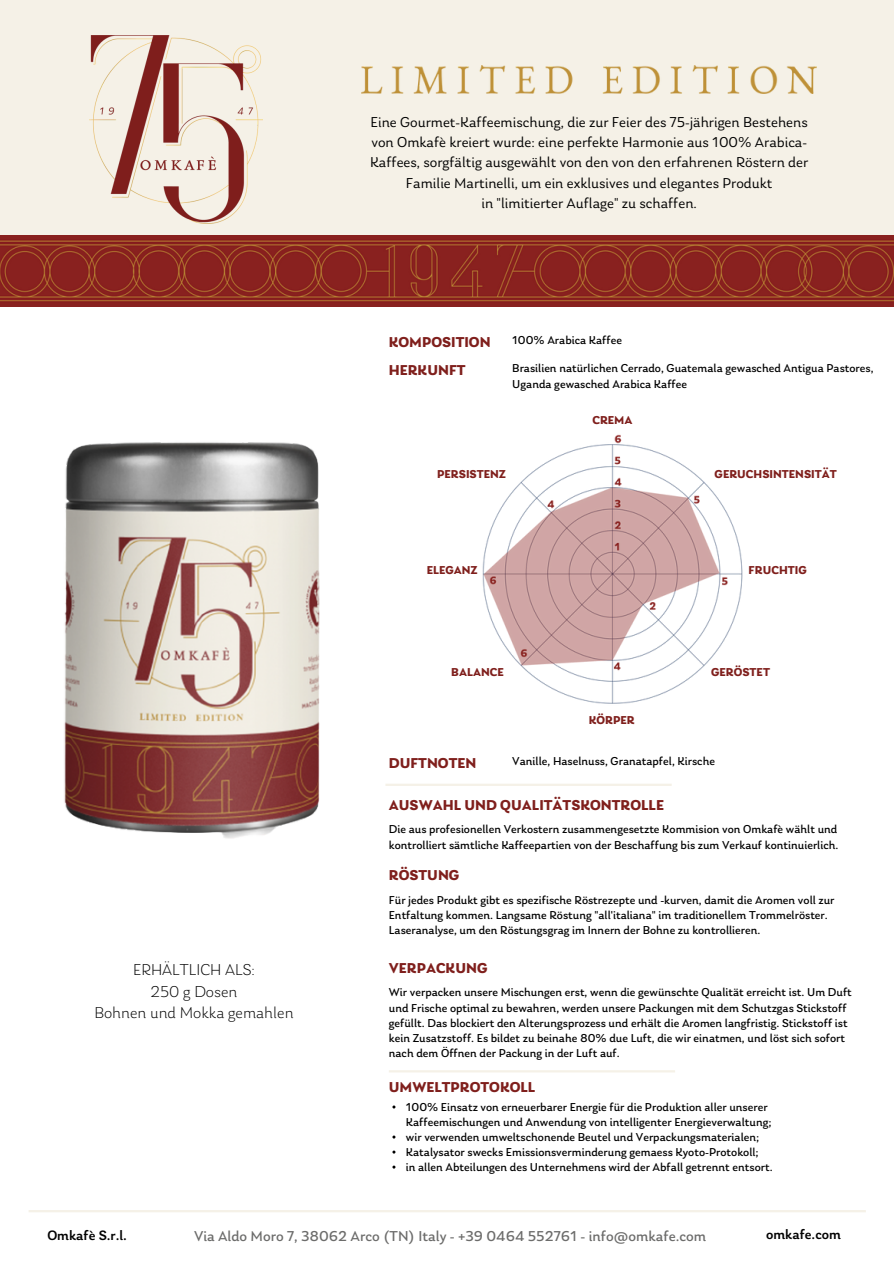
<style>
.page{position:relative;width:894px;height:1264px;background:#fff}
.page>*{position:absolute;margin:0;border:0;box-sizing:border-box;transform-origin:0 0}
.t1{font:300 16.5px "Laca";color:#000}
.t2{font:15px/20.2px "Laca";color:#000;text-align:center}
.t3{font:700 15px "Laca";color:#7f1f1c}
.t4{font:15px "Laca";color:#6c6c6b}
.t5{font:500 14.25px "Laca";color:#000}
.t6{font:12px/15px "Laca";color:#000}
.t7{font:700 12px "Laca";color:#7f1f1c}
</style>
<div class="page">
<div style="left:0;top:0;width:893px;height:270px;background:#f5f1e7"></div>
<img style="left:89px;top:35px;width:174px;height:188px">
<img style="left:0;top:235px;width:893px;height:71px">
<img style="left:361px;top:65px;width:455px;height:29px">
<img style="left:64px;top:442px;width:256px;height:397px">
<hr style="left:385px;top:783px;width:286px;height:3px;background:#f5f1e7">
<hr style="left:389px;top:1070px;width:286px;height:2px;background:#f5f1e7">
<hr style="left:29px;top:1209px;width:836px;height:3px;background:#f5f1e7">
<img style="left:482px;top:434px;width:261px;height:270px">
<div style="left:471px;top:457px;width:43px;height:27px;background:#fff"></div>
<div style="left:705px;top:453px;width:49px;height:27px;background:#fff"></div>
<div style="left:704px;top:668px;width:45px;height:27px;background:#fff"></div>
<div style="left:471px;top:668px;width:46px;height:27px;background:#fff"></div>
<p class="t2" style="left:370px;top:113px;width:439px">Eine Gourmet-Kaffeemischung, die zur Feier des 75-jährigen Bestehens von Omkafè kreiert wurde: eine perfekte Harmonie aus 100% Arabica-Kaffees, sorgfältig ausgewählt von den von den erfahrenen Röstern der Familie Martinelli, um ein exklusives und elegantes Produkt</p>
<p class="t2" style="left:481px;top:194px;width:217px">in "limitierter Auflage" zu schaffen.</p>
<p class="t3" style="left:389px;top:335px;width:103px">KOMPOSITION</p>
<p class="t3" style="left:389px;top:363px;width:78px">HERKUNFT</p>
<p class="t6" style="left:512px;top:334px;width:111px">100% Arabica Kaffee</p>
<p class="t6" style="left:512px;top:361px;width:363px;line-height:16px">Brasilien natürlichen Cerrado, Guatemala gewasched Antigua Pastores,<br>Uganda gewasched Arabica Kaffee</p>
<p class="t7" style="left:592px;top:415px;width:42px">CREMA</p>
<p class="t7" style="left:437px;top:469px;width:71px">PERSISTENZ</p>
<p class="t7" style="left:426px;top:565px;width:52px">ELEGANZ</p>
<p class="t7" style="left:714px;top:469px;width:124px">GERUCHSINTENSITÄT</p>
<p class="t7" style="left:748px;top:565px;width:60px">FRUCHTIG</p>
<p class="t7" style="left:451px;top:666px;width:54px">BALANCE</p>
<p class="t7" style="left:711px;top:666px;width:60px">GERÖSTET</p>
<p class="t7" style="left:588px;top:714px;width:47px">KÖRPER</p>
<p class="t6" style="left:512px;top:754px;width:204px">Vanille, Haselnuss, Granatapfel, Kirsche</p>
<p class="t3" style="left:389px;top:756px;width:89px">DUFTNOTEN</p>
<p class="t3" style="left:389px;top:798px;width:276px">AUSWAHL UND QUALITÄTSKONTROLLE</p>
<p class="t6" style="left:389px;top:821px;width:451px;line-height:16px">Die aus profesionellen Verkostern zusammengesetzte Kommision von Omkafè wählt und kontrolliert sämtliche Kaffeepartien von der Beschaffung bis zum Verkauf kontinuierlich.</p>
<p class="t3" style="left:389px;top:868px;width:72px">RÖSTUNG</p>
<p class="t1" style="left:133px;top:962px;width:123px">ERHÄLTLICH ALS:</p>
<p class="t1" style="left:150px;top:984px;width:88px">250 g Dosen</p>
<p class="t1" style="left:94px;top:1005px;width:201px">Bohnen und Mokka gemahlen</p>
<p class="t6" style="left:389px;top:893px;width:447px">Für jedes Produkt gibt es spezifische Röstrezepte und -kurven, damit die Aromen voll zur<br>Entfaltung kommen. Langsame Röstung "all'italiana" im traditionellem Trommelröster.<br>Laseranalyse, um den Röstungsgrag im Innern der Bohne zu kontrollieren.</p>
<p class="t3" style="left:389px;top:962px;width:100px">VERPACKUNG</p>
<p class="t6" style="left:389px;top:986px;width:464px">Wir verpacken unsere Mischungen erst, wenn die gewünschte Qualität erreicht ist. Um Duft und Frische optimal zu bewahren, werden unsere Packungen mit dem Schutzgas Stickstoff gefüllt. Das blockiert den Alterungsprozess und erhält die Aromen langfristig. Stickstoff ist kein Zusatzstoff. Es bildet zu beinahe 80% due Luft, die wir einatmen, und löst sich sofort nach dem Öffnen der Packung in der Luft auf.</p>
<p class="t3" style="left:389px;top:1080px;width:148px">UMWELTPROTOKOLL</p>
<p class="t6" style="left:406px;top:1099px;width:367px">100% Einsatz von erneuerbarer Energie für die Produktion aller unserer<br>Kaffeemischungen und Anwendung von intelligenter Energieverwaltung;</p>
<p class="t6" style="left:406px;top:1130px;width:355px">wir verwenden umweltschonende Beutel und Verpackungsmaterialen;</p>
<p class="t6" style="left:406px;top:1145px;width:354px">Katalysator swecks Emissionsverminderung gemaess Kyoto-Protokoll;</p>
<p class="t6" style="left:406px;top:1160px;width:368px">in allen Abteilungen des Unternehmens wird der Abfall getrennt entsort.</p>
<p class="t5" style="left:47px;top:1229px;width:81px">Omkafè S.r.l.</p>
<p class="t4" style="left:194px;top:1229px;width:513px">Via Aldo Moro 7, 38062 Arco (TN) Italy - +39 0464 552761 - info@omkafe.com</p>
<p class="t5" style="left:765px;top:1228px;width:76px">omkafe.com</p>
</div>
